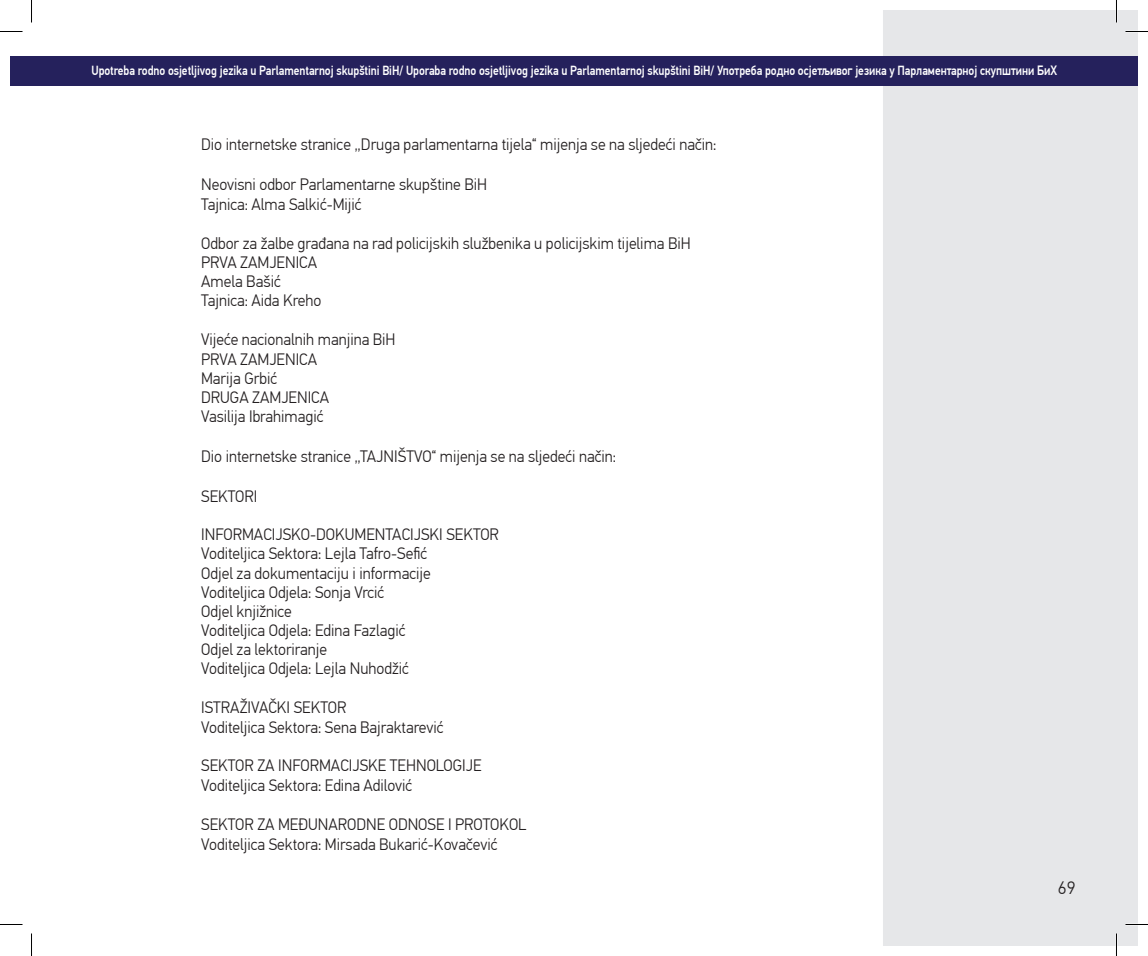
<style>
.page{position:relative;width:1148px;height:956px;background:#fff}
.page>*{position:absolute;margin:0;border:0;box-sizing:border-box;transform-origin:0 0}
.t1{font:300 18px "PF Din Text Pro";color:#231f20}
.t2{font:300 16.5px/19.2px "PF Din Text Pro";color:#231f20;scale:.96 1}
.t3{font:500 13.2px "PF Din Text Pro";letter-spacing:-.005em;color:#fff;scale:.86 1}
.s1{font-size:13.5px}
</style>
<div class="page">
<div style="left:883px;top:10px;width:254px;height:936px;background:#e6e7e9"></div>
<div style="left:10px;top:56px;width:22px;height:30px;background:#25215c"></div>
<div style="left:32px;top:56px;width:1105px;height:30px;background:#25215c"></div>
<hr style="left:1125px;top:923px;width:22px;height:2px;background:#fff">
<hr style="left:1115px;top:0;width:2px;height:23px;background:#fff">
<hr style="left:1115px;top:933px;width:2px;height:23px;background:#fff">
<svg style="left:0;top:31px;width:22px;height:1px"></svg>
<svg style="left:1125px;top:31px;width:22px;height:1px"></svg>
<svg style="left:0;top:924px;width:22px;height:1px"></svg>
<svg style="left:1125px;top:924px;width:22px;height:1px"></svg>
<svg style="left:31px;top:0;width:1px;height:23px"></svg>
<svg style="left:31px;top:933px;width:1px;height:23px"></svg>
<svg style="left:1115px;top:10px;width:1px;height:13px"></svg>
<svg style="left:1115px;top:933px;width:1px;height:13px"></svg>
<p class="t3" style="left:91px;top:63px;width:1123px">Upotreba rodno osjetljivog jezika u Parlamentarnoj skupštini BiH/ Uporaba rodno osjetljivog jezika u Parlamentarnoj skupštini BiH/ Употреба родно осјетљивог језика у Парламентарној скупштини <span class="s1">БиХ</span></p>
<p class="t2" style="left:201px;top:135px;width:538px">Dio internetske stranice „Druga parlamentarna tijela“ mijenja se na sljedeći način:</p>
<p class="t2" style="left:201px;top:175px;width:299px;line-height:19.8px">Neovisni odbor Parlamentarne skupštine BiH<br>Tajnica: Alma Salkić-Mijić</p>
<p class="t2" style="left:201px;top:234px;width:511px">Odbor za žalbe građana na rad policijskih službenika u policijskim tijelima BiH<br>PRVA ZAMJENICA<br>Amela Bašić<br>Tajnica: Aida Kreho</p>
<p class="t2" style="left:201px;top:330px;width:204px">Vijeće nacionalnih manjina BiH<br>PRVA ZAMJENICA<br>Marija Grbić<br>DRUGA ZAMJENICA<br>Vasilija Ibrahimagić</p>
<p class="t2" style="left:201px;top:447px;width:433px">Dio internetske stranice „TAJNIŠTVO“ mijenja se na sljedeći način:</p>
<p class="t2" style="left:201px;top:486px;width:60px">SEKTORI</p>
<p class="t2" style="left:201px;top:525px;width:312px">INFORMACIJSKO-DOKUMENTACIJSKI SEKTOR Voditeljica Sektora: Lejla Tafro-Sefić<br>Odjel za dokumentaciju i informacije<br>Voditeljica Odjela: Sonja Vrcić<br>Odjel knjižnice<br>Voditeljica Odjela: Edina Fazlagić<br>Odjel za lektoriranje<br>Voditeljica Odjela: Lejla Nuhodžić</p>
<p class="t2" style="left:201px;top:697px;width:254px;line-height:19.8px">ISTRAŽIVAČKI SEKTOR<br>Voditeljica Sektora: Sena Bajraktarević</p>
<p class="t2" style="left:201px;top:756px;width:293px;line-height:19.8px">SEKTOR ZA INFORMACIJSKE TEHNOLOGIJE<br>Voditeljica Sektora: Edina Adilović</p>
<p class="t2" style="left:201px;top:815px;width:340px;line-height:19.8px">SEKTOR ZA MEĐUNARODNE ODNOSE I PROTOKOL<br>Voditeljica Sektora: Mirsada Bukarić-Kovačević</p>
<p class="t1" style="left:1057px;top:878px;width:19px">69</p>
</div>
